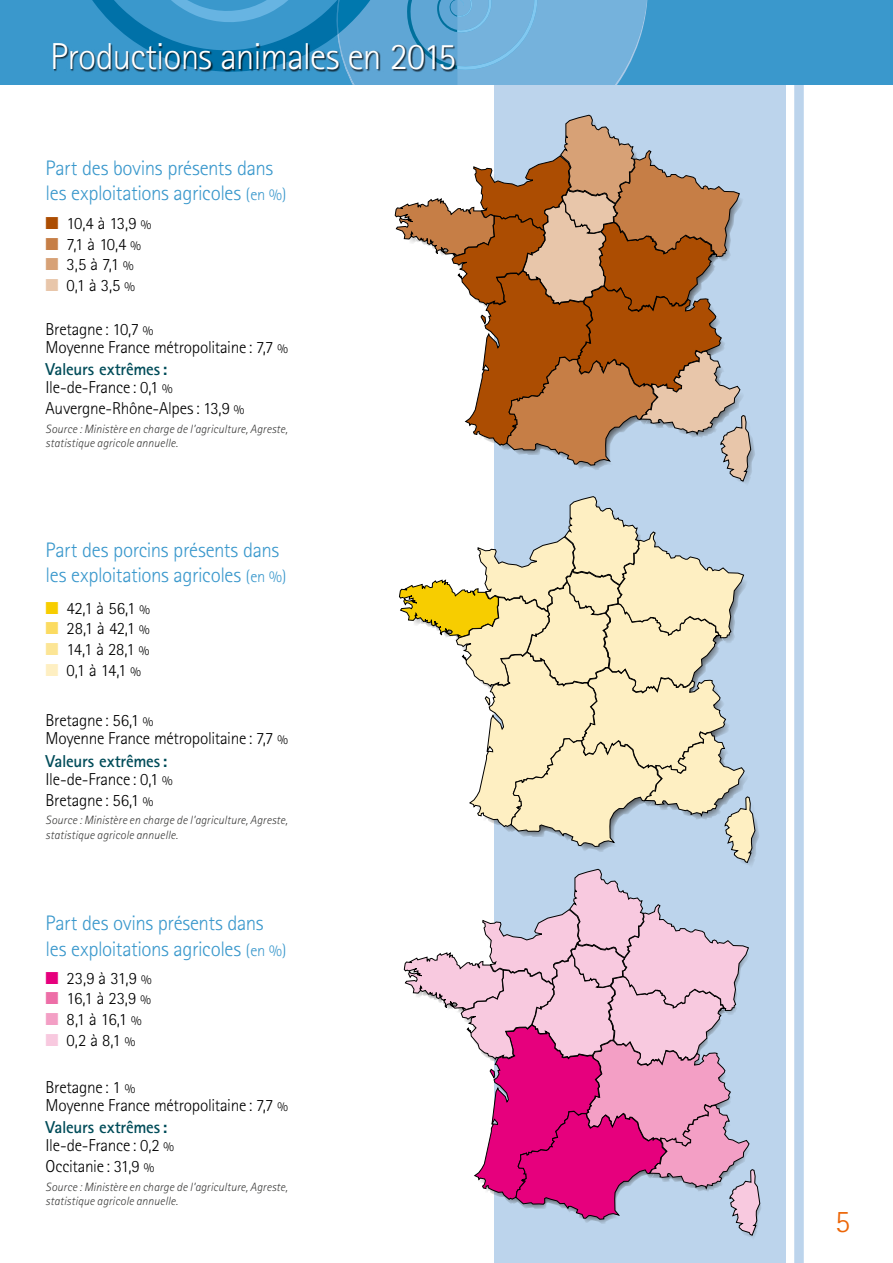
<style>
.page{position:relative;width:893px;height:1263px;background:#fff}
.page>*{position:absolute;margin:0;border:0;box-sizing:border-box;transform-origin:0 0}
.t1{font:300 37.5px "Rotis Sans Serif";letter-spacing:-.03em;color:#fff}
.t2{font:300 31.5px "Rotis Sans Serif";color:#ec6608}
.t3{font:300 21px/25.2px "Rotis Sans Serif";letter-spacing:-.02em;color:#3a98cc}
.t4{font:300 17.25px/18px "Rotis Sans Serif";letter-spacing:-.015em;color:#000}
.t5{font:italic 300 12px/14.4px "Rotis Sans Serif";letter-spacing:.005em;color:#3c3c3b}
.s1{font-size:16.5px}
.s2{color:#ac4d02}
.s3{font-size:13.5px}
.s4{color:#c67e46}
.s5{color:#d7a176}
.s6{color:#e8c6aa}
.s7{font-weight:700;color:#004c59}
.s8{color:#f7cd00}
.s9{color:#fbdb61}
.s10{color:#fce595}
.s11{color:#feefc2}
.s12{color:#e6007d}
.s13{color:#ed6ea7}
.s14{color:#f39fc5}
.s15{color:#f8c9df}
</style>
<div class="page">
<div style="left:494px;top:85px;width:291px;height:1178px;background:#bcd4ec"></div>
<svg style="left:794px;top:85px;width:10px;height:1178px;background:#bfd6ec"></svg>
<div style="left:0;top:0;width:893px;height:85px;background:#3a98cc"></div>
<svg style="left:92px;top:0;width:556px;height:85px"></svg>
<svg style="left:395px;top:115px;width:356px;height:367px"></svg>
<svg style="left:399px;top:496px;width:356px;height:367px"></svg>
<svg style="left:404px;top:869px;width:356px;height:367px"></svg>
<div style="left:54px;top:44px;width:402px;height:28px;background:#000;opacity:.75"></div>
<h1 class="t1" style="left:50px;top:35px;width:407px">Productions animales en 2015</h1>
<p class="t3" style="left:46px;top:155px;width:242px">Part des bovins présents dans les exploitations agricoles <span class="s1">(en %)</span></p>
<p class="t4" style="left:46px;top:214px;width:107px"><span class="s2">■</span> 10,4 à 13,9 <span class="s3">%</span></p>
<p class="t4" style="left:46px;top:235px;width:97px"><span class="s4">■</span> 7,1 à 10,4 <span class="s3">%</span></p>
<p class="t4" style="left:46px;top:255px;width:89px"><span class="s5">■</span> 3,5 à 7,1 <span class="s3">%</span></p>
<p class="t4" style="left:46px;top:276px;width:91px"><span class="s6">■</span> 0,1 à 3,5 <span class="s3">%</span></p>
<p class="t4" style="left:46px;top:320px;width:244px">Bretagne: 10,7 <span class="s3">%<br></span>Moyenne France métropolitaine: 7,7 <span class="s3">%</span></p>
<p class="t4" style="left:46px;top:360px;width:129px"><span class="s7">Valeurs extrêmes:<br></span>Ile-de-France: 0,1 <span class="s3">%</span></p>
<p class="t4" style="left:46px;top:399px;width:200px">Auvergne-Rhône-Alpes: 13,9 <span class="s3">%</span></p>
<p class="t5" style="left:46px;top:422px;width:243px">Source : Ministère en charge de l’agriculture, Agreste, statistique agricole annuelle.</p>
<p class="t3" style="left:46px;top:537px;width:242px">Part des porcins présents dans les exploitations agricoles <span class="s1">(en %)</span></p>
<p class="t4" style="left:46px;top:599px;width:106px"><span class="s8">■</span> 42,1 à 56,1 <span class="s3">%</span></p>
<p class="t4" style="left:46px;top:619px;width:105px"><span class="s9">■</span> 28,1 à 42,1 <span class="s3">%</span></p>
<p class="t4" style="left:46px;top:640px;width:105px"><span class="s10">■</span> 14,1 à 28,1 <span class="s3">%</span></p>
<p class="t4" style="left:46px;top:661px;width:97px"><span class="s11">■</span> 0,1 à 14,1 <span class="s3">%</span></p>
<p class="t4" style="left:46px;top:712px;width:244px">Bretagne: 56,1 <span class="s3">%<br></span>Moyenne France métropolitaine: 7,7 <span class="s3">%</span></p>
<p class="t4" style="left:46px;top:752px;width:129px"><span class="s7">Valeurs extrêmes:<br></span>Ile-de-France: 0,1 <span class="s3">%</span></p>
<p class="t4" style="left:46px;top:791px;width:109px">Bretagne: 56,1 <span class="s3">%</span></p>
<p class="t5" style="left:46px;top:813px;width:243px">Source : Ministère en charge de l’agriculture, Agreste, statistique agricole annuelle.</p>
<p class="t3" style="left:46px;top:911px;width:242px">Part des ovins présents dans les exploitations agricoles <span class="s1">(en %)</span></p>
<p class="t4" style="left:46px;top:969px;width:107px"><span class="s12">■</span> 23,9 à 31,9 <span class="s3">%</span></p>
<p class="t4" style="left:46px;top:989px;width:107px"><span class="s13">■</span> 16,1 à 23,9 <span class="s3">%</span></p>
<p class="t4" style="left:46px;top:1010px;width:97px"><span class="s14">■</span> 8,1 à 16,1 <span class="s3">%</span></p>
<p class="t4" style="left:46px;top:1031px;width:91px"><span class="s15">■</span> 0,2 à 8,1 <span class="s3">%</span></p>
<p class="t4" style="left:46px;top:1078px;width:244px">Bretagne: 1 <span class="s3">%<br></span>Moyenne France métropolitaine: 7,7 <span class="s3">%</span></p>
<p class="t4" style="left:46px;top:1118px;width:130px"><span class="s7">Valeurs extrêmes:<br></span>Ile-de-France: 0,2 <span class="s3">%</span></p>
<p class="t4" style="left:46px;top:1157px;width:110px">Occitanie: 31,9 <span class="s3">%</span></p>
<p class="t5" style="left:46px;top:1180px;width:243px">Source : Ministère en charge de l’agriculture, Agreste, statistique agricole annuelle.</p>
<h2 class="t2" style="left:835px;top:1203px;width:17px">5</h2>
</div>
